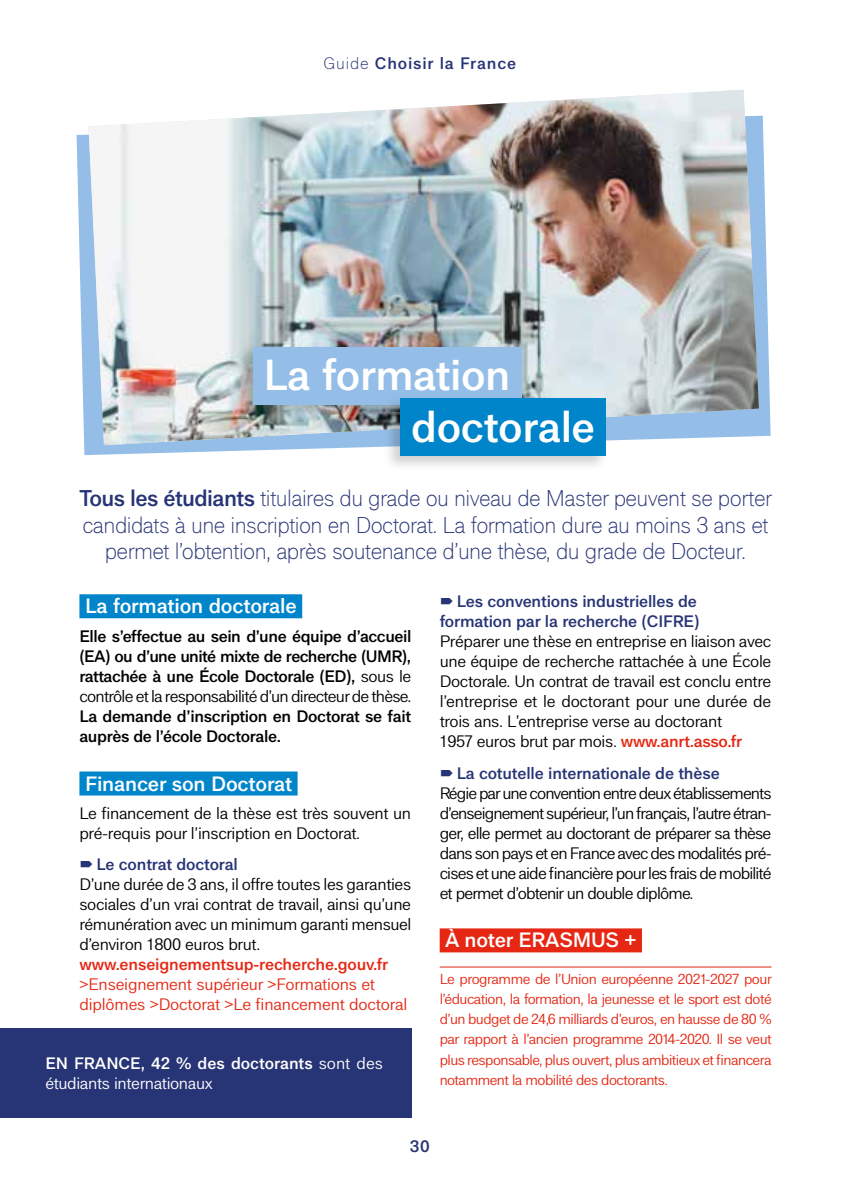
<style>
.page{position:relative;width:851px;height:1191px;background:#fff}
.page>*{position:absolute;margin:0;border:0;box-sizing:border-box;transform-origin:0 0}
.t1{font:700 41.8px/51.4px "Campus France Sans Beta AA";letter-spacing:-.01em;color:#fff}
.t2{font:200 22px/26.4px "CAMPUS FRANCE SANS BETA 1";letter-spacing:-.025em;color:#273475;text-align:center}
.t3{font:600 20px "CAMPUS FRANCE SANS BETA 1";letter-spacing:-.01em;color:#fff}
.t4{font:16px/20px "CAMPUS FRANCE SANS BETA 1";letter-spacing:-.02em;color:#000}
.t5{font:600 16px/20px "CAMPUS FRANCE SANS BETA 1";letter-spacing:-.02em;color:#000;text-align:justify}
.t6{font:600 16px/20px "CAMPUS FRANCE SANS BETA 1";letter-spacing:-.01em;color:#273475;text-align:right}
.t7{font:16px/20px "CAMPUS FRANCE SANS BETA 1";letter-spacing:-.01em;color:#e52713}
.t8{font:16px/20px "CAMPUS FRANCE SANS BETA 1";letter-spacing:-.02em;color:#fff}
.t9{font:600 16px "CAMPUS FRANCE SANS BETA 1";letter-spacing:-.01em;color:#e52713}
.t10{font:600 16px "CAMPUS FRANCE SANS BETA 1";letter-spacing:.05em;color:#273475}
.t11{font:14px/20px "CAMPUS FRANCE SANS BETA 1";letter-spacing:-.035em;color:#e52713;text-align:justify}
.s1{font-weight:200}
.s2{font-weight:600}
.s3{font-weight:400}
.s4{font-weight:600;color:#e52713}
</style>
<div class="page">
<svg style="left:77px;top:116px;width:693px;height:339px;fill:#94bee7"></svg>
<img style="left:88px;top:90px;width:670px;height:355px">
<div style="left:79px;top:594px;width:223px;height:24px;background:#0085ca"></div>
<div style="left:79px;top:771px;width:218px;height:24px;background:#0085ca"></div>
<div style="left:439px;top:928px;width:203px;height:24px;background:#e52713"></div>
<hr style="left:439px;top:966px;width:332px;height:1px;background:#e52713">
<div style="left:235px;top:343px;width:289px;height:78px;background:#000;opacity:.19"></div>
<div style="left:252px;top:347px;width:269px;height:57px;background:#94bee7"></div>
<div style="left:383px;top:394px;width:226px;height:79px;background:#000;opacity:.19"></div>
<div style="left:400px;top:398px;width:206px;height:58px;background:#0085ca"></div>
<div style="left:0;top:1028px;width:411px;height:89px;background:#273475"></div>
<p class="t10" style="left:323px;top:52px;width:194px"><span class="s1">Guide</span> Choisir la France</p>
<h1 class="t1" style="left:411px;top:348px;width:185px;text-indent:-148px">La formation doctorale</h1>
<h2 class="t2" style="left:79px;top:484px;width:694px"><span class="s2">Tous les étudiants</span> titulaires du grade ou niveau de Master peuvent se porter candidats à une inscription en Doctorat. La formation dure au moins 3 ans et permet l’obtention, après soutenance d’une thèse, du grade de Docteur.</h2>
<p class="t3" style="left:85px;top:591px;width:213px">La formation doctorale</p>
<p class="t5" style="left:79px;top:625px;width:333px">Elle s’effectue au sein d’une équipe d’accueil (EA) ou d’une unité mixte de recherche (UMR), rattachée à une École Doctorale (ED), <span class="s3">sous le contrôle et la responsabilité d’un directeur de thèse.</span></p>
<p class="t5" style="left:79px;top:705px;width:333px">La demande d’inscription en Doctorat se fait auprès de l’école Doctorale.</p>
<p class="t3" style="left:85px;top:768px;width:209px">Financer son Doctorat</p>
<p class="t4" style="left:79px;top:802px;width:333px">Le financement de la thèse est très souvent un pré-requis pour l’inscription en Doctorat.</p>
<p class="t6" style="left:96px;top:854px;width:143px">Le contrat doctoral</p>
<p class="t4" style="left:79px;top:873px;width:333px;text-align:justify">D’une durée de 3 ans, il offre toutes les garanties sociales d’un vrai contrat de travail, ainsi qu’une rémunération avec un minimum garanti mensuel d’environ 1 800 euros brut.</p>
<p class="t9" style="left:79px;top:953px;width:310px">www.enseignementsup-recherche.gouv.fr</p>
<p class="t7" style="left:79px;top:973px;width:329px">&gt;Enseignement supérieur &gt;Formations et diplômes &gt;Doctorat &gt;Le financement doctoral</p>
<p class="t6" style="left:439px;top:591px;width:261px">Les conventions industrielles de formation par la recherche (CIFRE)</p>
<p class="t4" style="left:439px;top:630px;width:333px">Préparer une thèse en entreprise en liaison avec une équipe de recherche rattachée à une École Doctorale. Un contrat de travail est conclu entre l’entreprise et le doctorant pour une durée de trois ans. L’entreprise verse au doctorant<br>1 957 euros brut par mois. <span class="s4">www.anrt.asso.fr</span></p>
<p class="t6" style="left:456px;top:762px;width:264px">La cotutelle internationale de thèse</p>
<p class="t4" style="left:439px;top:782px;width:333px;text-align:justify">Régie par une convention entre deux établissements d’enseignement supérieur, l’un français, l’autre étran&shy;ger, elle permet au doctorant de préparer sa thèse dans son pays et en France avec des modalités pré&shy;cises et une aide financière pour les frais de mobilité et permet d’obtenir un double diplôme.</p>
<p class="t3" style="left:445px;top:925px;width:193px">À noter ERASMUS +</p>
<p class="t11" style="left:439px;top:968px;width:333px">Le programme de l’Union européenne 2021-2027 pour l’éducation, la formation, la jeunesse et le sport est doté d’un budget de 24,6 milliards d’euros, en hausse de 80 % par rapport à l’ancien programme 2014-2020. Il se veut plus responsable, plus ouvert, plus ambitieux et financera notamment la mobilité des doctorants.</p>
<p class="t8" style="left:45px;top:1052px;width:339px"><span class="s2">EN FRANCE, 42 % des doctorants</span> sont des étudiants internationaux</p>
<p class="t6" style="left:409px;top:1136px;width:22px">30</p>
</div>
